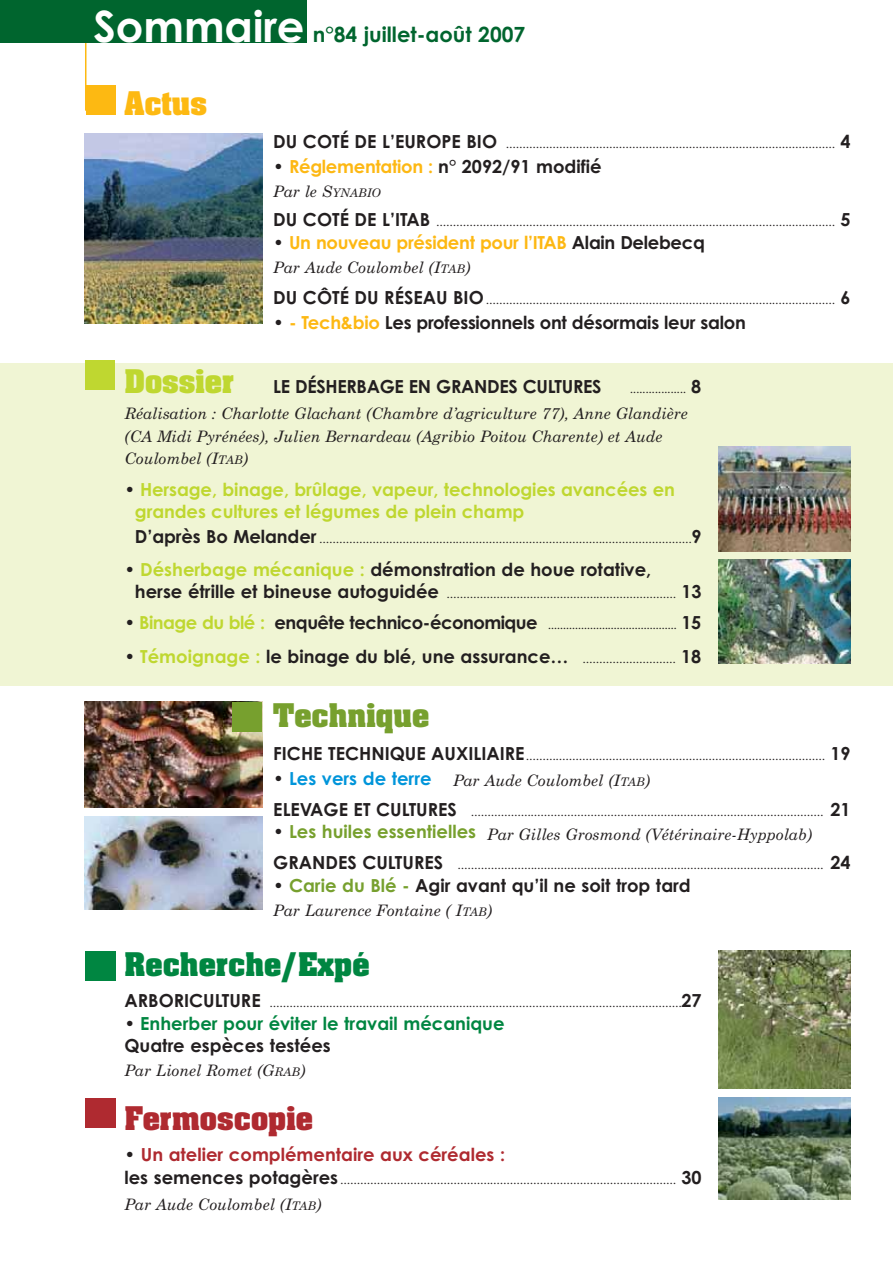
<style>
.page{position:relative;width:893px;height:1263px;background:#fff}
.page>*{position:absolute;margin:0;border:0;box-sizing:border-box;transform-origin:0 0}
.t1{font:700 27.75px "Aachen";color:#008641}
.t2{font:700 27.75px "Aachen";color:#af2a30}
.t3{font:700 27.75px "Aachen";color:#77a02e}
.t4{font:700 27.75px "Aachen";color:#bfd730}
.t5{font:700 27.75px "Aachen";color:#fdb912}
.t6{font:700 21px "Century Gothic";color:#00652e}
.t7{font:700 18px "Century Gothic";color:#231f20}
.t8{font:700 18px "Century Gothic";letter-spacing:-.005em;color:#bfd730}
.t9{font:700 18px/22.5px "Century Gothic";color:#008641}
.t10{font:700 18px "Century Gothic";letter-spacing:-.015em;color:#fdb813}
.t11{font:700 18px "Century Gothic";color:#af2a30}
.t12{font:italic 15.75px/22.5px "Century Schoolbook";color:#231f20}
.t13{font:12px "Century Gothic";color:#231f20}
.s1{font-size:43.2px;color:#fff}
.s2{font-weight:700;font-size:18px}
.s3{color:#fdb813}
.s4{font-size:11.85px}
.s5{color:#231f20}
.s6{color:#f0f5d4}
.s7{font-weight:700;font-size:18px;color:#f0f5d4}
.s8{color:#bfd730}
.s9{font-weight:700;font-size:18px;color:#bfd730}
.s10{font-weight:400;font-size:12px}
.s11{font-family:"Century Gothic";font-weight:700;font-style:normal;font-size:18px}
.s12{font-family:"Century Gothic";font-weight:700;font-style:normal;font-size:18px;color:#0095da}
.s13{font-family:"Century Gothic";font-weight:700;font-style:normal;font-size:18px;color:#77a02e}
.s14{color:#77a02e}
</style>
<div class="page">
<img style="left:85px;top:702px;width:177px;height:106px">
<img style="left:85px;top:816px;width:177px;height:94px">
<div style="left:0;top:363px;width:893px;height:322px;background:#f0f5d4"></div>
<img style="left:85px;top:134px;width:177px;height:189px">
<hr style="left:85px;top:0;width:1px;height:111px;background:#fdb912">
<div style="left:0;top:0;width:306px;height:43px;background:#00652e"></div>
<div style="left:86px;top:85px;width:29px;height:30px;background:#fdb912"></div>
<div style="left:85px;top:360px;width:30px;height:30px;background:#bfd730"></div>
<div style="left:232px;top:702px;width:30px;height:30px;background:#77a02e"></div>
<div style="left:85px;top:951px;width:30px;height:30px;background:#008641"></div>
<div style="left:85px;top:1099px;width:30px;height:29px;background:#af2a30"></div>
<img style="left:718px;top:1097px;width:132px;height:102px">
<img style="left:718px;top:951px;width:132px;height:138px">
<img style="left:718px;top:559px;width:132px;height:105px">
<img style="left:718px;top:447px;width:132px;height:104px">
<h2 class="t6" style="left:93px;top:27px;width:433px"><span class="s1">Sommaire</span> n°84 juillet-août 2007</h2>
<h1 class="t5" style="left:124px;top:91px;width:84px">Actus</h1>
<p class="t13" style="left:273px;top:139px;width:579px"><span class="s2">DU COTÉ DE L’EUROPE BIO</span> ................................................................................................... <span class="s2">4</span></p>
<h3 class="t7" style="left:273px;top:159px;width:330px">• <span class="s3">Réglementation :</span> n° 2092/91 modifié</h3>
<h3 class="t12" style="left:273px;top:181px;width:109px">Par le S<span class="s4">YNABIO</span></h3>
<p class="t13" style="left:273px;top:217px;width:579px"><span class="s2">DU COTÉ DE L’ITAB</span> ........................................................................................................................ <span class="s2">5</span></p>
<h3 class="t10" style="left:273px;top:235px;width:433px"><span class="s5">•</span> Un nouveau président pour l’ITAB <span class="s5">Alain Delebecq</span></h3>
<h3 class="t12" style="left:273px;top:257px;width:198px">Par Aude Coulombel (I<span class="s4">TAB</span>)</h3>
<p class="t13" style="left:273px;top:295px;width:579px"><span class="s2">DU CÔTÉ DU RÉSEAU BIO</span> ......................................................................................................... <span class="s2">6</span></p>
<h3 class="t7" style="left:273px;top:316px;width:474px">• <span class="s3">- Tech&amp;bio</span> Les professionnels ont désormais leur salon</h3>
<h1 class="t4" style="left:124px;top:369px;width:111px">Dossier</h1>
<h3 class="t7" style="left:273px;top:380px;width:330px">LE DÉSHERBAGE EN GRANDES CULTURES</h3>
<p class="t13" style="left:630px;top:384px;width:73px">.................. <span class="s2">8</span></p>
<h3 class="t12" style="left:124px;top:404px;width:565px">Réalisation : Charlotte Glachant (Chambre d’agriculture 77), Anne Glandière (CA Midi Pyrénées), Julien Bernardeau (Agribio Poitou Charente) et Aude<br>Coulombel (I<span class="s4">TAB</span>)</h3>
<h3 class="t8" style="left:124px;top:482px;width:552px"><span class="s5">•</span> Hersage, binage, brûlage, vapeur, technologies avancées en</h3>
<h3 class="t8" style="left:124px;top:505px;width:401px"><span class="s6">•</span>grandes cultures et légumes de plein champ</h3>
<p class="t13" style="left:124px;top:534px;width:578px"><span class="s7">•</span><span class="s2">D’après Bo Melander</span> ................................................................................................................<span class="s2">9</span></p>
<h3 class="t7" style="left:124px;top:563px;width:528px">• <span class="s8">Désherbage mécanique :</span> démonstration de houe rotative,</h3>
<p class="t13" style="left:124px;top:590px;width:579px"><span class="s7">•</span><span class="s2">herse étrille et bineuse autoguidée</span> ..................................................................... <span class="s2">13</span></p>
<p class="t13" style="left:124px;top:621px;width:578px"><span class="s2">•</span> <span class="s9">Binage du blé :</span> <span class="s2">enquête technico-économique</span> ........................................... <span class="s2">15</span></p>
<h3 class="t7" style="left:124px;top:649px;width:578px">• <span class="s8">Témoignage :</span> le binage du blé, une assurance… <span class="s10">............................</span> 18</h3>
<h1 class="t3" style="left:273px;top:703px;width:157px">Technique</h1>
<p class="t13" style="left:273px;top:751px;width:579px"><span class="s2">FICHE TECHNIQUE AUXILIAIRE</span>.......................................................................................... <span class="s2">19</span></p>
<h3 class="t12" style="left:273px;top:771px;width:378px"><span class="s11">•</span> <span class="s12">Les vers de terre</span> Par Aude Coulombel (I<span class="s4">TAB</span>)</h3>
<p class="t13" style="left:273px;top:807px;width:579px"><span class="s2">ELEVAGE ET CULTURES</span> .......................................................................................................... <span class="s2">21</span></p>
<h3 class="t12" style="left:273px;top:824px;width:540px"><span class="s11">•</span> <span class="s13">Les huiles essentielles</span> Par Gilles Grosmond (Vétérinaire-Hyppolab)</h3>
<p class="t13" style="left:273px;top:860px;width:579px"><span class="s2">GRANDES CULTURES</span> .............................................................................................................. <span class="s2">24</span></p>
<h3 class="t7" style="left:273px;top:878px;width:419px">• <span class="s14">Carie du Blé -</span> Agir avant qu’il ne soit trop tard</h3>
<h3 class="t12" style="left:273px;top:900px;width:220px">Par Laurence Fontaine ( I<span class="s4">TAB</span>)</h3>
<h1 class="t1" style="left:124px;top:952px;width:247px">Recherche/Expé</h1>
<p class="t13" style="left:124px;top:998px;width:579px"><span class="s2">ARBORICULTURE</span> ............................................................................................................................<span class="s2">27</span></p>
<h3 class="t9" style="left:124px;top:1014px;width:382px"><span class="s5">•</span> Enherber pour éviter le travail mécanique<br><span class="s5">Quatre espèces testées</span></h3>
<h3 class="t12" style="left:124px;top:1061px;width:182px">Par Lionel Romet (G<span class="s4">RAB</span>)</h3>
<h1 class="t2" style="left:124px;top:1106px;width:190px">Fermoscopie</h1>
<h3 class="t11" style="left:124px;top:1148px;width:382px"><span class="s5">•</span> Un atelier complémentaire aux céréales :</h3>
<p class="t13" style="left:124px;top:1175px;width:579px"><span class="s2">les semences potagères</span> ..................................................................................................... <span class="s2">30</span></p>
<h3 class="t12" style="left:124px;top:1194px;width:198px">Par Aude Coulombel (I<span class="s4">TAB</span>)</h3>
</div>
